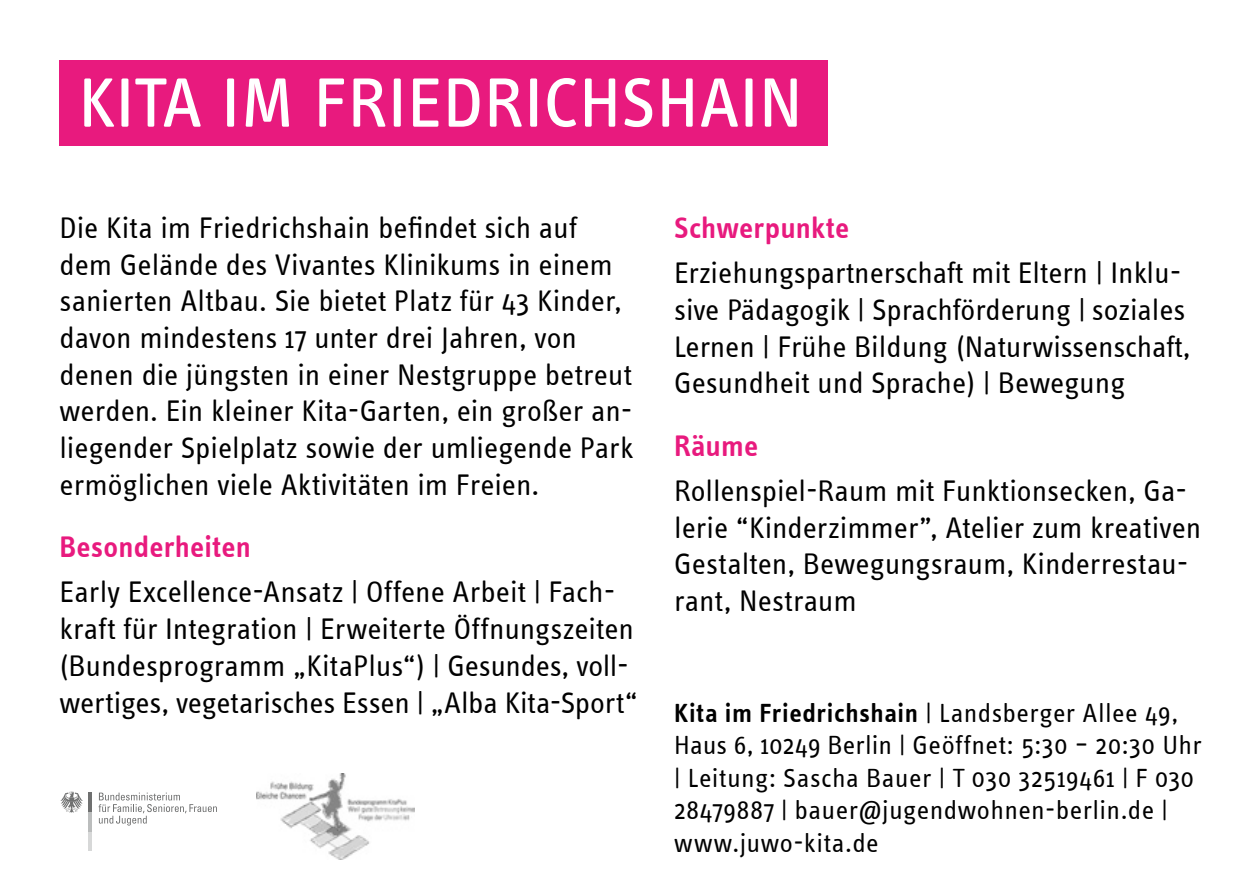
<style>
.page{position:relative;width:1259px;height:893px;background:#fff}
.page>*{position:absolute;margin:0;border:0;box-sizing:border-box;transform-origin:0 0}
.t1{font:72px "Info Text";letter-spacing:.015em;color:#fff}
.t2{font:30.6px/36.6px "Info Text";color:#000}
.t3{font:600 30.6px "Info Text";letter-spacing:.005em;color:#e81a7e}
.t4{font:27px/32.4px "Info Text";letter-spacing:.015em;color:#000}
</style>
<div class="page">
<div style="left:60px;top:60px;width:768px;height:85px;background:#e81a7e"></div>
<img style="left:256px;top:774px;width:158px;height:86px">
<svg style="left:98px;top:793px;width:119px;height:32px"></svg>
<hr style="left:89px;top:831px;width:3px;height:19px;background:#d7d8d8">
<svg style="left:89px;top:812px;width:3px;height:19px"></svg>
<hr style="left:89px;top:793px;width:3px;height:19px;background:#6f7070">
<svg style="left:60px;top:792px;width:23px;height:21px"></svg>
<h1 class="t1" style="left:79px;top:64px;width:725px">KITA IM FRIEDRICHSHAIN</h1>
<p class="t2" style="left:60px;top:209px;width:575px">Die Kita im Friedrichshain befindet sich auf dem Gelände des Vivantes Klinikums in einem sanierten Altbau. Sie bietet Platz für 43 Kinder, davon mindestens 17 unter drei Jahren, von denen die jüngsten in einer Nestgruppe betreut werden. Ein kleiner Kita-Garten, ein großer an&shy;liegender Spielplatz sowie der umliegende Park ermöglichen viele Aktivitäten im Freien.</p>
<p class="t3" style="left:60px;top:530px;width:193px">Besonderheiten</p>
<p class="t2" style="left:60px;top:574px;width:1120px">Early Excellence-Ansatz | Offene Arbeit | Fach-<br>kraft für Integration | Erweiterte Öffnungszeiten<br>(Bundesprogramm „KitaPlus“) | Gesundes, voll-<br>wertiges, vegetarisches Essen | „Alba Kita-Sport“ <sub>Kita</sub> <sub>im</sub> <sub>Friedrichshain</sub> <sub>|</sub> <sub>Landsberger</sub> <sub>Allee</sub> <sub>49,</sub></p>
<p class="t4" style="left:674px;top:729px;width:529px">Haus 6, 10249 Berlin | Geöffnet: 5:30 – 20:30 Uhr | Leitung: Sascha Bauer | T 030 32519461 | F 030<br>28479887 | bauer@jugendwohnen-berlin.de | www.juwo-kita.de</p>
<p class="t3" style="left:674px;top:211px;width:176px">Schwerpunkte</p>
<p class="t2" style="left:674px;top:255px;width:518px">Erziehungspartnerschaft mit Eltern | Inklu&shy;sive Pädagogik | Sprachförderung | soziales Lernen | Frühe Bildung (Naturwissenschaft, Gesundheit und Sprache) | Bewegung</p>
<p class="t3" style="left:674px;top:428px;width:85px">Räume</p>
<p class="t2" style="left:674px;top:472px;width:529px">Rollenspiel-Raum mit Funktionsecken, Ga&shy;lerie “Kinderzimmer”, Atelier zum kreativen Gestalten, Bewegungsraum, Kinderrestau&shy;rant, Nestraum</p>
</div>
